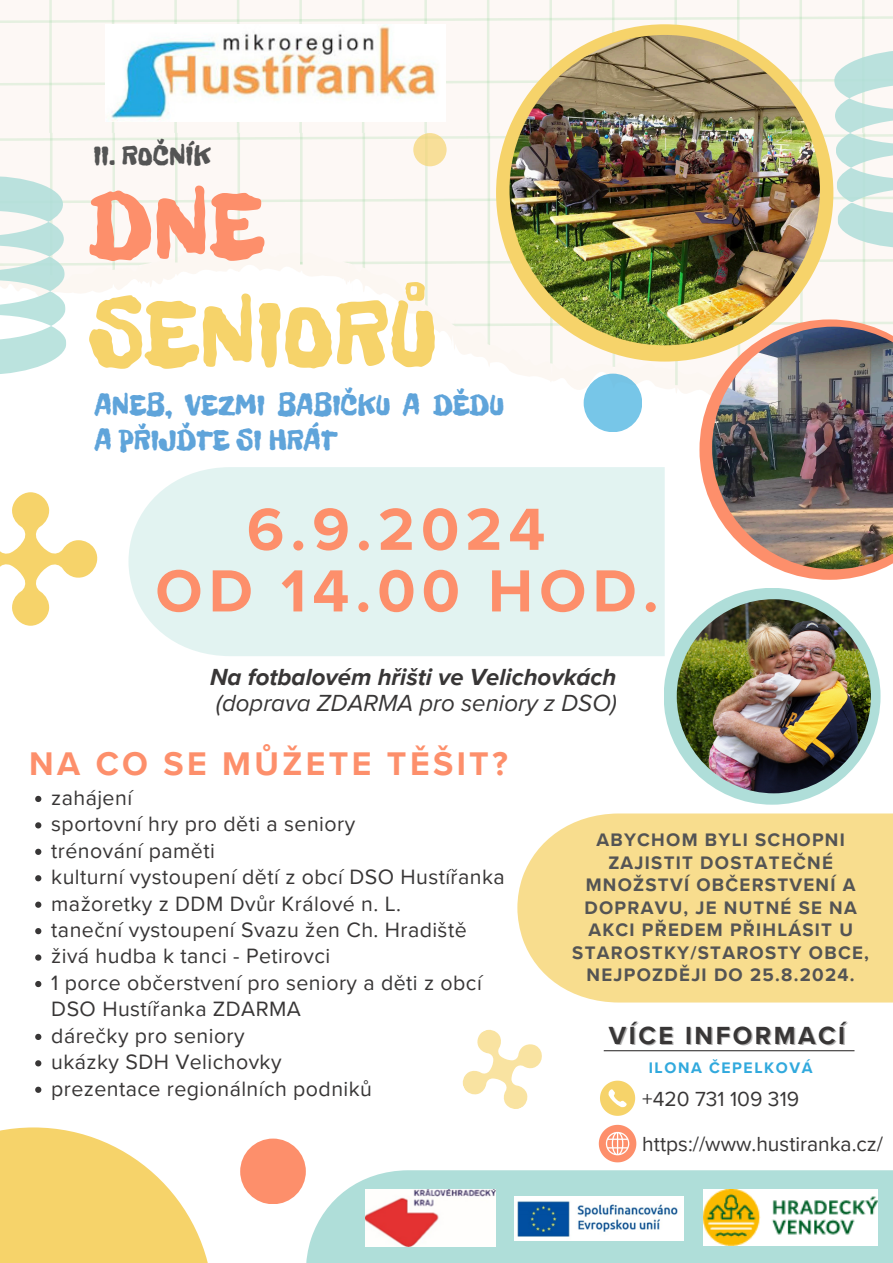
<style>
.page{position:relative;width:893px;height:1263px;background:#fff}
.page>*{position:absolute;margin:0;border:0;box-sizing:border-box;transform-origin:0 0}
.t1{font:97.5px "Freckle Face";color:#f6d36a}
.t2{font:97.5px "Freckle Face";color:#fd8f6b}
.t3{font:700 61.57px/61.6px "Proxima Nova";letter-spacing:.1em;color:#fd8f6b;text-align:center}
.t4{font:700 33.75px "Proxima Nova";letter-spacing:.1em;color:#fd8f6b}
.t5{font:30px/34.9px "Freckle Face";color:#5fa4da}
.t6{font:28.5px "Freckle Face";color:#545454}
.t7{font:700 25.5px "Proxima Nova";letter-spacing:.1em;color:#383636}
.t8{font:italic 700 24px/25.9px "Proxima Nova";color:#383636}
.t9{font:21.38px/26.4px "Proxima Nova";letter-spacing:.02em;color:#383636}
.t10{font:21px "Proxima Nova";color:#383636}
.t11{font:700 18.67px/22.5px "Proxima Nova";letter-spacing:.065em;color:#545454;text-align:center}
.t12{font:700 15.75px "Proxima Nova";letter-spacing:.1em;color:#31a9dd}
.s1{font-weight:400}
</style>
<div class="page">
<div style="left:128px;top:542px;width:537px;height:114px;background:#e2f3f1"></div>
<div style="left:130px;top:526px;width:535px;height:16px;background:#e2f3f1"></div>
<div style="left:136px;top:472px;width:529px;height:54px;background:#e2f3f1"></div>
<svg style="left:0;top:1127px;width:208px;height:136px;fill:#f6d36a"></svg>
<div style="left:240px;top:1138px;width:66px;height:66px;background:#fd8f6b;border-radius:50%"></div>
<svg style="left:701px;top:472px;width:180px;height:108px"></svg>
<div style="left:663px;top:588px;width:217px;height:217px;background:#afded9;border-radius:50%"></div>
<img style="left:712px;top:472px;width:181px;height:97px">
<img style="left:677px;top:599px;width:194px;height:194px;border-radius:50%">
<svg style="left:599px;top:1125px;width:37px;height:37px"></svg>
<svg style="left:600px;top:1081px;width:35px;height:35px"></svg>
<div style="left:306px;top:1170px;width:587px;height:93px;background:#afded9"></div>
<hr style="left:604px;top:1050px;width:250px;height:1px;background:#383636">
<svg style="left:0;top:492px;width:98px;height:134px"></svg>
<div style="left:517px;top:813px;width:376px;height:189px;background:#f8dd8e"></div>
<svg style="left:35px;top:796px;width:6px;height:6px"></svg>
<svg style="left:35px;top:822px;width:6px;height:6px"></svg>
<svg style="left:35px;top:849px;width:6px;height:6px"></svg>
<svg style="left:35px;top:875px;width:6px;height:6px"></svg>
<svg style="left:35px;top:901px;width:6px;height:7px"></svg>
<svg style="left:35px;top:928px;width:6px;height:6px"></svg>
<svg style="left:35px;top:954px;width:6px;height:7px"></svg>
<svg style="left:35px;top:981px;width:6px;height:6px"></svg>
<svg style="left:35px;top:1034px;width:6px;height:6px"></svg>
<svg style="left:35px;top:1060px;width:6px;height:6px"></svg>
<svg style="left:35px;top:1087px;width:6px;height:6px"></svg>
<svg style="left:462px;top:1029px;width:80px;height:80px"></svg>
<img style="left:0;top:0;width:893px;height:472px">
<img style="left:365px;top:1189px;width:131px;height:58px">
<img style="left:703px;top:1189px;width:174px;height:56px">
<img style="left:515px;top:1196px;width:168px;height:44px">
<h5 class="t6" style="left:93px;top:138px;width:119px">II. ROČNÍK</h5>
<p class="t2" style="left:89px;top:165px;width:177px">DNE</p>
<p class="t1" style="left:89px;top:273px;width:349px">SENIORŮ</p>
<p class="t5" style="left:95px;top:388px;width:411px">ANEB, VEZMI BABIČKU A DĚDU<br>A PŘIJĎTE SI HRÁT</p>
<p class="t3" style="left:155px;top:500px;width:505px">6.9.2024<br>OD 14.00 HOD.</p>
<p class="t8" style="left:210px;top:664px;width:408px">Na fotbalovém hřišti ve Velichovkách <span class="s1">(doprava ZDARMA pro seniory z DSO)</span></p>
<h3 class="t4" style="left:29px;top:744px;width:480px">NA CO SE MŮŽETE TĚŠIT?</h3>
<h4 class="t9" style="left:51px;top:785px;width:82px">zahájení</h4>
<h1 class="t9" style="left:51px;top:811px;width:305px">sportovní hry pro děti a seniory</h1>
<h1 class="t9" style="left:51px;top:838px;width:165px">trénování paměti</h1>
<h4 class="t9" style="left:51px;top:864px;width:455px">kulturní vystoupení dětí z obcí DSO Hustířanka</h4>
<p class="t9" style="left:51px;top:891px;width:351px">mažoretky z DDM Dvůr Králové n. L.</p>
<p class="t9" style="left:51px;top:917px;width:417px">taneční vystoupení Svazu žen Ch. Hradiště</p>
<h2 class="t9" style="left:51px;top:944px;width:280px">živá hudba k tanci - Petirovci</h2>
<p class="t9" style="left:51px;top:970px;width:432px">1 porce občerstvení pro seniory a děti z obcí<br>DSO Hustířanka ZDARMA</p>
<h6 class="t9" style="left:51px;top:1023px;width:195px">dárečky pro seniory</h6>
<p class="t9" style="left:51px;top:1049px;width:232px">ukázky SDH Velichovky</p>
<p class="t9" style="left:51px;top:1076px;width:322px">prezentace regionálních podniků</p>
<p class="t11" style="left:572px;top:829px;width:298px">ABYCHOM BYLI SCHOPNI<br>ZAJISTIT DOSTATEČNÉ<br>MNOŽSTVÍ OBČERSTVENÍ A<br>DOPRAVU, JE NUTNÉ SE NA<br>AKCI PŘEDEM PŘIHLÁSIT U<br>STAROSTKY/STAROSTY OBCE,<br>NEJPOZDĚJI DO 25.8.2024.</p>
<p class="t7" style="left:609px;top:1020px;width:238px">VÍCE INFORMACÍ</p>
<p class="t12" style="left:648px;top:1058px;width:165px">ILONA ČEPELKOVÁ</p>
<p class="t10" style="left:642px;top:1086px;width:158px">+420 731 109 319</p>
<p class="t10" style="left:642px;top:1131px;width:242px">https://www.hustiranka.cz/</p>
</div>
